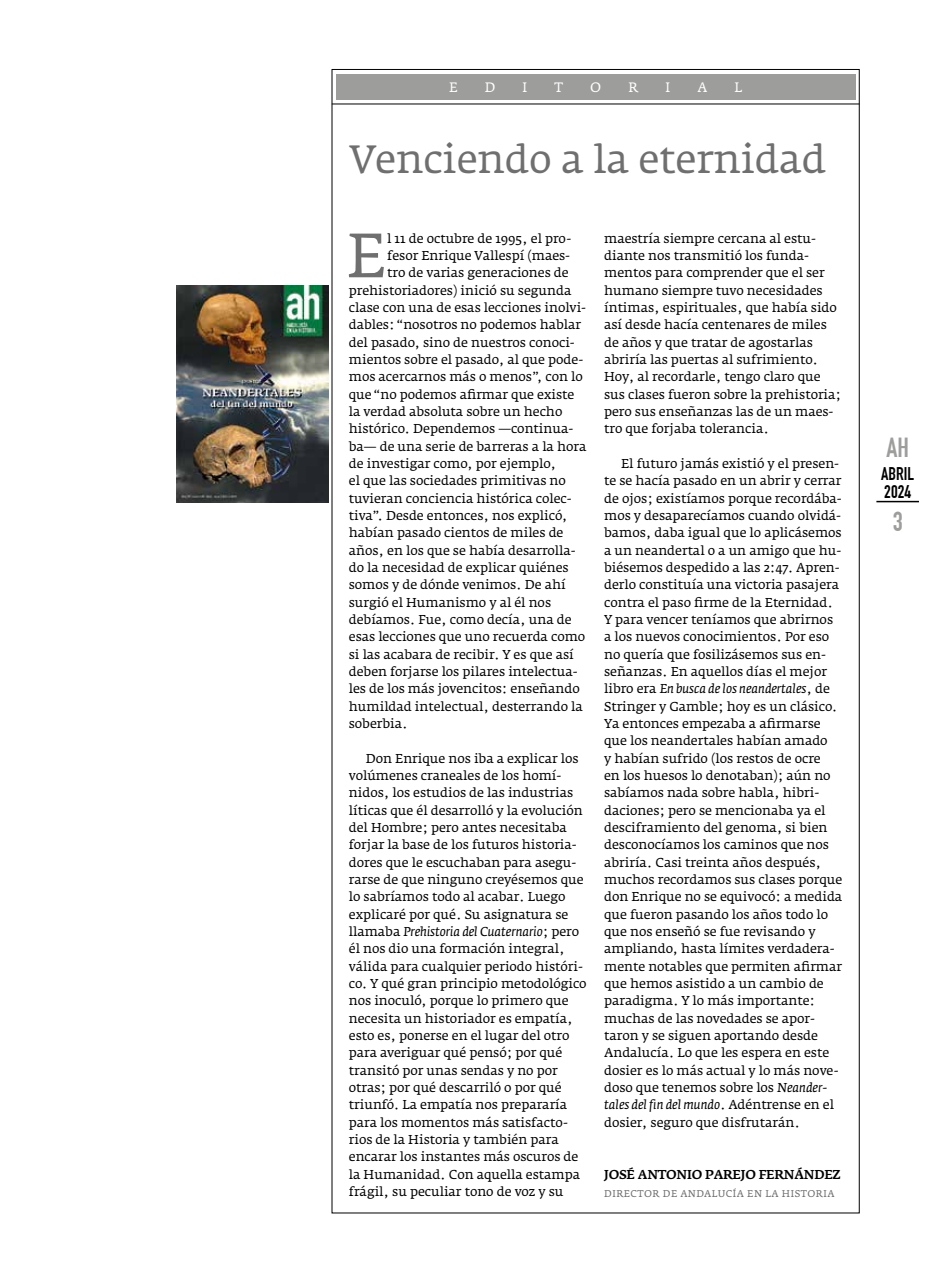
<style>
.page{position:relative;width:936px;height:1276px;background:#fff}
.page>*{position:absolute;margin:0;border:0;box-sizing:border-box;transform-origin:0 0}
.t1{font:61.8px "Fedra Serif A Pro";color:#706f6f}
.t2{font:39px "Fedra Serif A Pro";letter-spacing:-.005em;color:#706f6f}
.t3{font:27px "DIN Engschrift Std";color:#9d9d9c}
.t4{font:18px/18px "DIN Engschrift Std";color:#000}
.t5{font:13.5px "Fedra Serif A Pro";color:#fff}
.t6{font:12.75px/17.4px "Fedra Serif A Pro";letter-spacing:-.005em;color:#000}
.t7{font:500 12.75px "Fedra Serif A Pro";letter-spacing:-.02em;color:#000}
.t8{font:9.75px "Fedra Serif A Pro";letter-spacing:.05em;color:#706f6f}
.s1{font-style:italic}
</style>
<div class="page">
<div style="left:336px;top:74px;width:519px;height:25px;background:#9d9d9c"></div>
<hr style="left:332px;top:104px;width:527px;height:1px;background:#000">
<img style="left:177px;top:286px;width:151px;height:216px">
<hr style="left:876px;top:501px;width:42px;height:1px;background:#000">
<p class="t5" style="left:449px;top:79px;width:10px">E</p>
<p class="t5" style="left:485px;top:79px;width:12px">D</p>
<p class="t5" style="left:522px;top:79px;width:6px">I</p>
<p class="t5" style="left:554px;top:79px;width:10px">T</p>
<p class="t5" style="left:590px;top:79px;width:13px">O</p>
<p class="t5" style="left:628px;top:79px;width:11px">R</p>
<p class="t5" style="left:665px;top:79px;width:6px">I</p>
<p class="t5" style="left:697px;top:79px;width:11px">A</p>
<p class="t5" style="left:734px;top:79px;width:9px">L</p>
<h2 class="t2" style="left:349px;top:135px;width:479px">Venciendo a la eternidad</h2>
<h1 class="t1" style="left:347px;top:217px;width:41px">E</h1>
<p class="t6" style="left:387px;top:229px;width:185px">l 11 de octubre de 1995, el pro-</p>
<p class="t6" style="left:387px;top:247px;width:184px">fesor Enrique Vallespí (maes-</p>
<p class="t6" style="left:387px;top:264px;width:183px">tro de varias generaciones de</p>
<p class="t6" style="left:349px;top:281px;width:224px">prehistoriadores) inició su segunda</p>
<p class="t6" style="left:349px;top:299px;width:239px">clase con una de esas lecciones inolvi-</p>
<p class="t6" style="left:349px;top:316px;width:234px">dables: “nosotros no podemos hablar</p>
<p class="t6" style="left:349px;top:333px;width:227px">del pasado, sino de nuestros conoci-</p>
<p class="t6" style="left:349px;top:351px;width:236px">mientos sobre el pasado, al que pode-</p>
<p class="t6" style="left:349px;top:368px;width:235px">mos acercarnos más o menos”, con lo</p>
<p class="t6" style="left:349px;top:385px;width:227px">que “no podemos afirmar que existe</p>
<p class="t6" style="left:349px;top:403px;width:215px">la verdad absoluta sobre un hecho</p>
<p class="t6" style="left:349px;top:420px;width:226px">histórico. Dependemos —continua-</p>
<p class="t6" style="left:349px;top:437px;width:239px">ba— de una serie de barreras a la hora</p>
<p class="t6" style="left:349px;top:455px;width:208px">de investigar como, por ejemplo,</p>
<p class="t6" style="left:349px;top:472px;width:218px">el que las sociedades primitivas no</p>
<p class="t6" style="left:349px;top:489px;width:224px">tuvieran conciencia histórica colec-</p>
<p class="t6" style="left:349px;top:507px;width:220px">tiva”. Desde entonces, nos explicó,</p>
<p class="t6" style="left:349px;top:524px;width:216px">habían pasado cientos de miles de</p>
<p class="t6" style="left:349px;top:541px;width:228px">años, en los que se había desarrolla-</p>
<p class="t6" style="left:349px;top:559px;width:221px">do la necesidad de explicar quiénes</p>
<p class="t6" style="left:349px;top:576px;width:218px">somos y de dónde venimos. De ahí</p>
<p class="t6" style="left:349px;top:593px;width:204px">surgió el Humanismo y al él nos</p>
<p class="t6" style="left:349px;top:611px;width:224px">debíamos. Fue, como decía, una de</p>
<p class="t6" style="left:349px;top:628px;width:238px">esas lecciones que uno recuerda como</p>
<p class="t6" style="left:349px;top:645px;width:226px">si las acabara de recibir. Y es que así</p>
<p class="t6" style="left:349px;top:663px;width:230px">deben forjarse los pilares intelectua-</p>
<p class="t6" style="left:349px;top:680px;width:232px">les de los más jovencitos: enseñando</p>
<p class="t6" style="left:349px;top:697px;width:235px">humildad intelectual, desterrando la</p>
<p class="t6" style="left:349px;top:715px;width:60px">soberbia.</p>
<p class="t6" style="left:349px;top:749px;width:239px;text-indent:17px">Don Enrique nos iba a explicar los volúmenes craneales de los homí&shy;nidos, los estudios de las industrias líticas que él desarrolló y la evolución del Hombre; pero antes necesitaba forjar la base de los futuros historia&shy;dores que le escuchaban para asegu&shy;rarse de que ninguno creyésemos que lo sabríamos todo al acabar. Luego explicaré por qué. Su asignatura se llamaba <span class="s1">Prehistoria del Cuaternario</span>; pero él nos dio una formación integral, válida para cualquier periodo históri&shy;co. Y qué gran principio metodológico nos inoculó, porque lo primero que necesita un historiador es empatía, esto es, ponerse en el lugar del otro para averiguar qué pensó; por qué transitó por unas sendas y no por otras; por qué descarriló o por qué triunfó. La empatía nos prepararía para los momentos más satisfacto&shy;rios de la Historia y también para encarar los instantes más oscuros de la Humanidad. Con aquella estampa frágil, su peculiar tono de voz y su</p>
<p class="t6" style="left:604px;top:230px;width:238px">maestría siempre cercana al estu&shy;diante nos transmitió los funda&shy;mentos para comprender que el ser humano siempre tuvo necesidades íntimas, espirituales, que había sido así desde hacía centenares de miles de años y que tratar de agostarlas abriría las puertas al sufrimiento.<br>Hoy, al recordarle, tengo claro que sus clases fueron sobre la prehistoria; pero sus enseñanzas las de un maes&shy;tro que forjaba tolerancia.</p>
<p class="t6" style="left:604px;top:455px;width:240px;text-indent:17px">El futuro jamás existió y el presen&shy;te se hacía pasado en un abrir y cerrar de ojos; existíamos porque recordába&shy;mos y desaparecíamos cuando olvidá&shy;bamos, daba igual que lo aplicásemos a un neandertal o a un amigo que hu&shy;biésemos despedido a las 2:47. Apren&shy;derlo constituía una victoria pasajera contra el paso firme de la Eternidad.<br>Y para vencer teníamos que abrirnos a los nuevos conocimientos. Por eso no quería que fosilizásemos sus en&shy;señanzas. En aquellos días el mejor libro era <span class="s1">En busca de los neandertales</span>, de Stringer y Gamble; hoy es un clásico.<br>Ya entonces empezaba a afirmarse que los neandertales habían amado<br>y habían sufrido (los restos de ocre<br>en los huesos lo denotaban); aún no sabíamos nada sobre habla, hibri&shy;daciones; pero se mencionaba ya el desciframiento del genoma, si bien desconocíamos los caminos que nos abriría. Casi treinta años después, muchos recordamos sus clases porque don Enrique no se equivocó: a medida que fueron pasando los años todo lo que nos enseñó se fue revisando y ampliando, hasta límites verdadera&shy;mente notables que permiten afirmar que hemos asistido a un cambio de paradigma. Y lo más importante: muchas de las novedades se apor&shy;taron y se siguen aportando desde Andalucía. Lo que les espera en este dosier es lo más actual y lo más nove&shy;doso que tenemos sobre los <span class="s1">Neander&shy;tales del fin del mundo</span>. Adéntrense en el dosier, seguro que disfrutarán.</p>
<p class="t7" style="left:604px;top:1166px;width:238px">JOSÉ ANTONIO PAREJO FERNÁNDEZ</p>
<p class="t8" style="left:604px;top:1187px;width:232px">DIRECTOR DE ANDALUCÍA EN LA HISTORIA</p>
<h3 class="t3" style="left:886px;top:432px;width:24px">AH</h3>
<h3 class="t4" style="left:881px;top:465px;width:34px">ABRIL<br>2024</h3>
<h3 class="t3" style="left:892px;top:505px;width:12px">3</h3>
</div>
